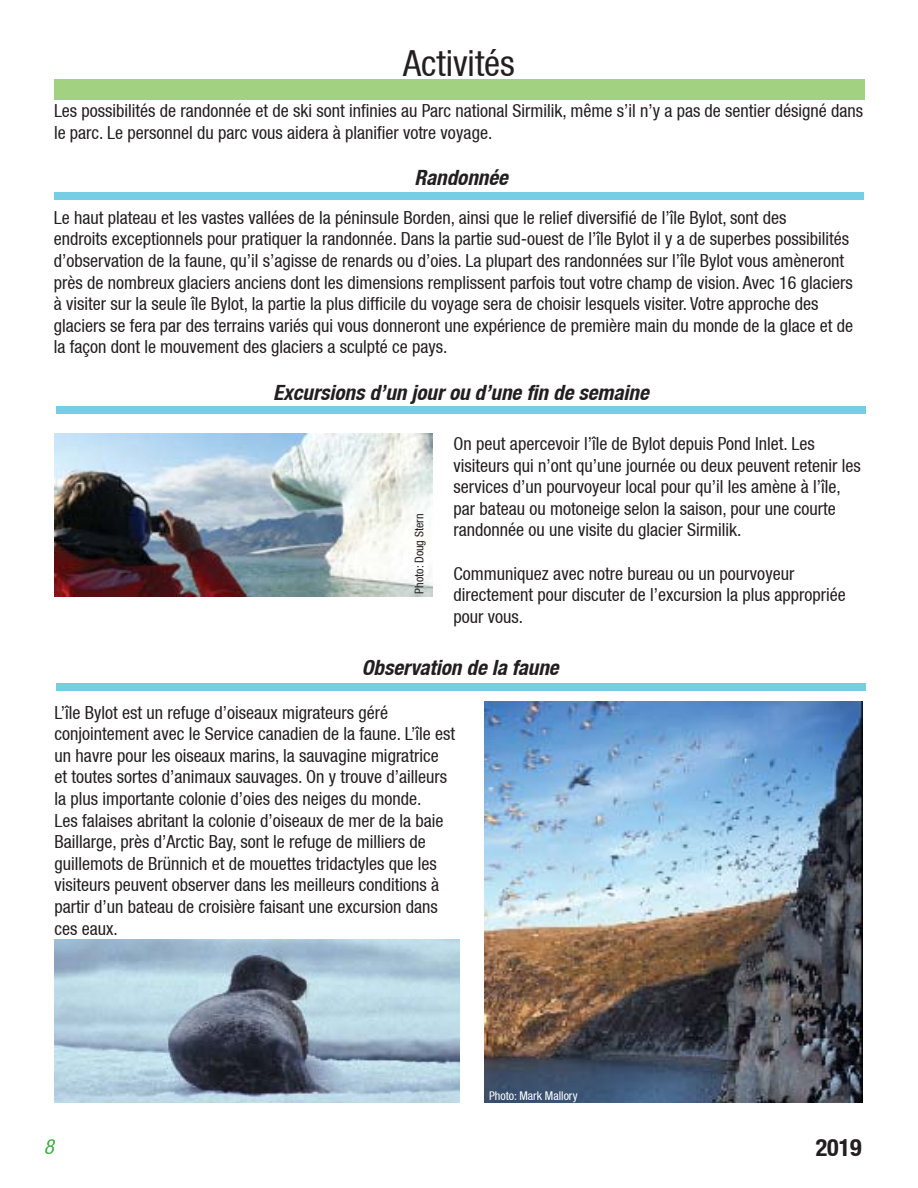
<style>
.page{position:relative;width:918px;height:1188px;background:#fff}
.page>*{position:absolute;margin:0;border:0;box-sizing:border-box;transform-origin:0 0}
.t1{font:36px "Helvetica Neue Condensed";color:#231f20}
.t2{font:700 condensed 24px "Helvetica Neue";color:#231f20}
.t3{font:italic 700 condensed 21px "Helvetica Neue";color:#231f20}
.t4{font:italic condensed 21px "Helvetica Neue";color:#41ad49}
.t5{font:18px/21.6px "Helvetica Neue Condensed";color:#231f20}
.t6{font:12px "Helvetica Neue Condensed";color:#fff}
.t7{font:12px "Helvetica Neue Condensed";color:#231f20}
</style>
<div class="page">
<img style="left:55px;top:940px;width:405px;height:162px">
<div style="left:54px;top:80px;width:810px;height:20px;background:#a2d181"></div>
<div style="left:54px;top:192px;width:810px;height:8px;background:#76cee5"></div>
<div style="left:56px;top:406px;width:810px;height:8px;background:#76cee5"></div>
<div style="left:56px;top:683px;width:809px;height:8px;background:#76cee5"></div>
<img style="left:485px;top:702px;width:378px;height:400px">
<img style="left:54px;top:433px;width:378px;height:164px">
<h1 class="t1" style="left:403px;top:43px;width:113px">Activités</h1>
<p class="t5" style="left:54px;top:100px;width:811px">Les possibilités de randonnée et de ski sont infinies au Parc national Sirmilik, même s’il n’y a pas de sentier désigné dans le parc. Le personnel du parc vous aidera à planifier votre voyage.</p>
<p class="t3" style="left:415px;top:165px;width:95px">Randonnée</p>
<p class="t5" style="left:54px;top:207px;width:801px">Le haut plateau et les vastes vallées de la péninsule Borden, ainsi que le relief diversifié de l’île Bylot, sont des<br>endroits exceptionnels pour pratiquer la randonnée. Dans la partie sud-ouest de l’île Bylot il y a de superbes possibilités d’observation de la faune, qu’il s’agisse de renards ou d’oies. La plupart des randonnées sur l’île Bylot vous amèneront près de nombreux glaciers anciens dont les dimensions remplissent parfois tout votre champ de vision. Avec 16 glaciers à visiter sur la seule île Bylot, la partie la plus difficile du voyage sera de choisir lesquels visiter. Votre approche des glaciers se fera par des terrains variés qui vous donneront une expérience de première main du monde de la glace et de la façon dont le mouvement des glaciers a sculpté ce pays.</p>
<p class="t3" style="left:273px;top:380px;width:377px">Excursions d’un jour ou d’une fin de semaine</p>
<p class="t5" style="left:454px;top:433px;width:409px">On peut apercevoir l’île de Bylot depuis Pond Inlet. Les visiteurs qui n’ont qu’une journée ou deux peuvent retenir les services d’un pourvoyeur local pour qu’il les amène à l’île, par bateau ou motoneige selon la saison, pour une courte randonnée ou une visite du glacier Sirmilik.</p>
<p class="t5" style="left:454px;top:562px;width:394px">Communiquez avec notre bureau ou un pourvoyeur directement pour discuter de l’excursion la plus appropriée pour vous.</p>
<p class="t3" style="left:362px;top:655px;width:198px">Observation de la faune</p>
<p class="t5" style="left:55px;top:701px;width:402px">L’île Bylot est un refuge d’oiseaux migrateurs géré conjointement avec le Service canadien de la faune. L’île est un havre pour les oiseaux marins, la sauvagine migratrice et toutes sortes d’animaux sauvages. On y trouve d’ailleurs la plus importante colonie d’oies des neiges du monde.<br>Les falaises abritant la colonie d’oiseaux de mer de la baie Baillarge, près d’Arctic Bay, sont le refuge de milliers de guillemots de Brünnich et de mouettes tridactyles que les visiteurs peuvent observer dans les meilleurs conditions à partir d’un bateau de croisière faisant une excursion dans ces eaux.</p>
<p class="t7" style="left:412px;top:594px;width:81px;rotate:-90deg">Photo: Doug Stern</p>
<p class="t6" style="left:489px;top:1089px;width:90px">Photo: Mark Mallory</p>
<p class="t4" style="left:44px;top:1134px;width:12px">8</p>
<h2 class="t2" style="left:816px;top:1133px;width:48px">2019</h2>
</div>
